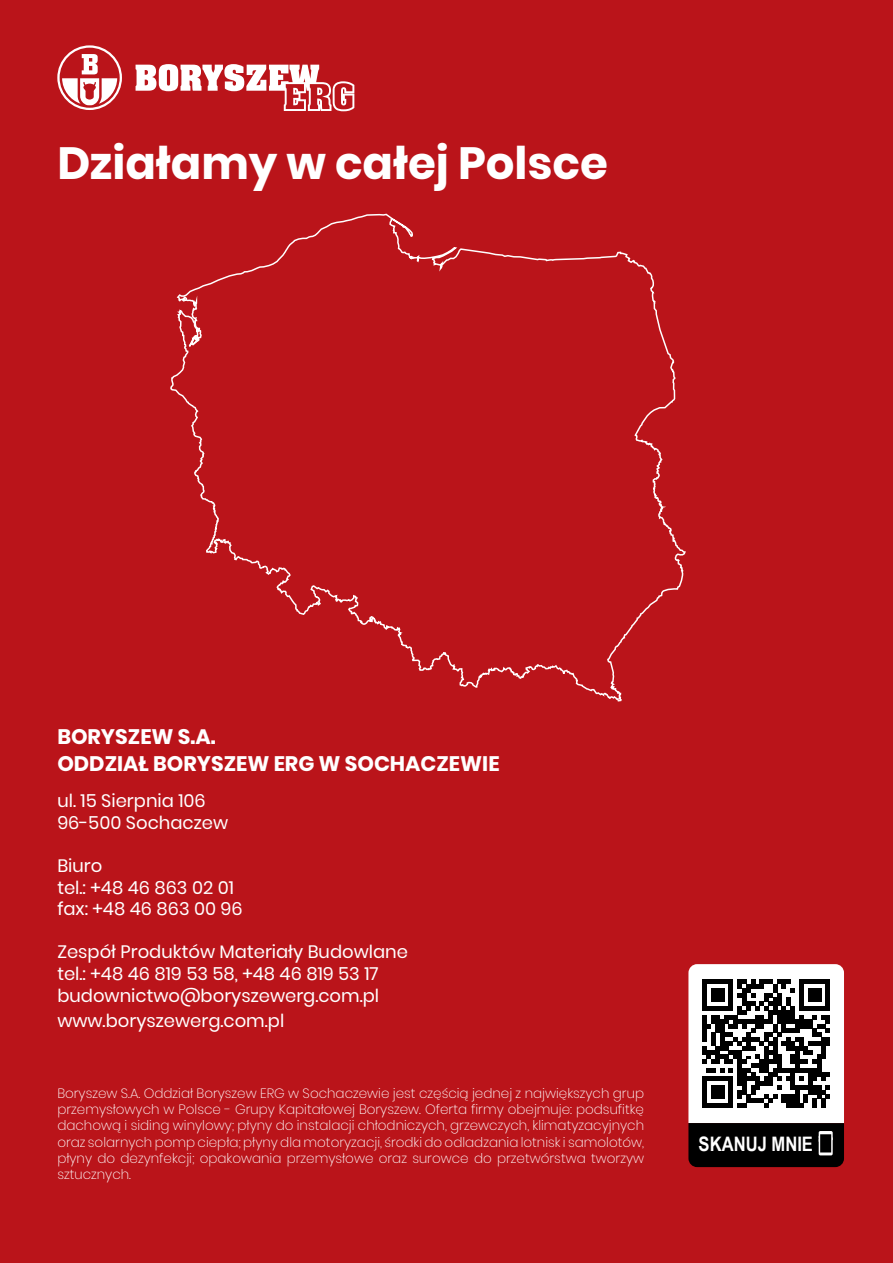
<style>
.page{position:relative;width:893px;height:1263px;background:#ba141a}
.page>*{position:absolute;margin:0;border:0;box-sizing:border-box;transform-origin:0 0}
.t1{font:700 45px "Poppins";color:#fff}
.t2{font:700 21px/27px "Poppins";color:#fff}
.t3{font:700 19.95px "Arial Narrow";color:#fff}
.t4{font:18px/21.6px "Poppins";color:#fff}
.t5{font:200 13.5px/16.2px "Poppins";color:#fff;text-align:justify}
</style>
<div class="page">
<svg style="left:170px;top:213px;width:516px;height:489px"></svg>
<svg style="left:57px;top:45px;width:65px;height:65px"></svg>
<svg style="left:136px;top:64px;width:218px;height:47px"></svg>
<svg style="left:688px;top:964px;width:156px;height:203px;background:#7b7a7a"></svg>
<h1 class="t1" style="left:57px;top:137px;width:552px">Działamy w całej Polsce</h1>
<h2 class="t2" style="left:57px;top:724px;width:444px">BORYSZEW S.A.<br>ODDZIAŁ BORYSZEW ERG W SOCHACZEWIE</h2>
<h3 class="t4" style="left:57px;top:790px;width:172px">ul. 15 Sierpnia 106<br>96-500 Sochaczew</h3>
<h3 class="t4" style="left:57px;top:855px;width:187px">Biuro<br>tel.: +48 46 863 02 01 fax: +48 46 863 00 96</h3>
<h3 class="t4" style="left:57px;top:941px;width:352px">Zespół Produktów Materiały Budowlane tel.: +48 46 819 53 58, +48 46 819 53 17 budownictwo@boryszewerg.com.pl</h3>
<h3 class="t4" style="left:57px;top:1010px;width:228px">www.boryszewerg.com.pl</h3>
<p class="t5" style="left:57px;top:1085px;width:588px">Boryszew S.A. Oddział Boryszew ERG w Sochaczewie jest częścią jednej z największych grup przemysłowych w Polsce - Grupy Kapitałowej Boryszew. Oferta firmy obejmuje: podsufitkę dachową i siding winylowy; płyny do instalacji chłodniczych, grzewczych, klimatyzacyjnych oraz solarnych pomp ciepła; płyny dla motoryzacji, środki do odladzania lotnisk i samolotów, płyny do dezynfekcji; opakowania przemysłowe oraz surowce do przetwórstwa tworzyw sztucznych.</p>
<h3 class="t3" style="left:699px;top:1129px;width:116px">SKANUJ MNIE</h3>
</div>
